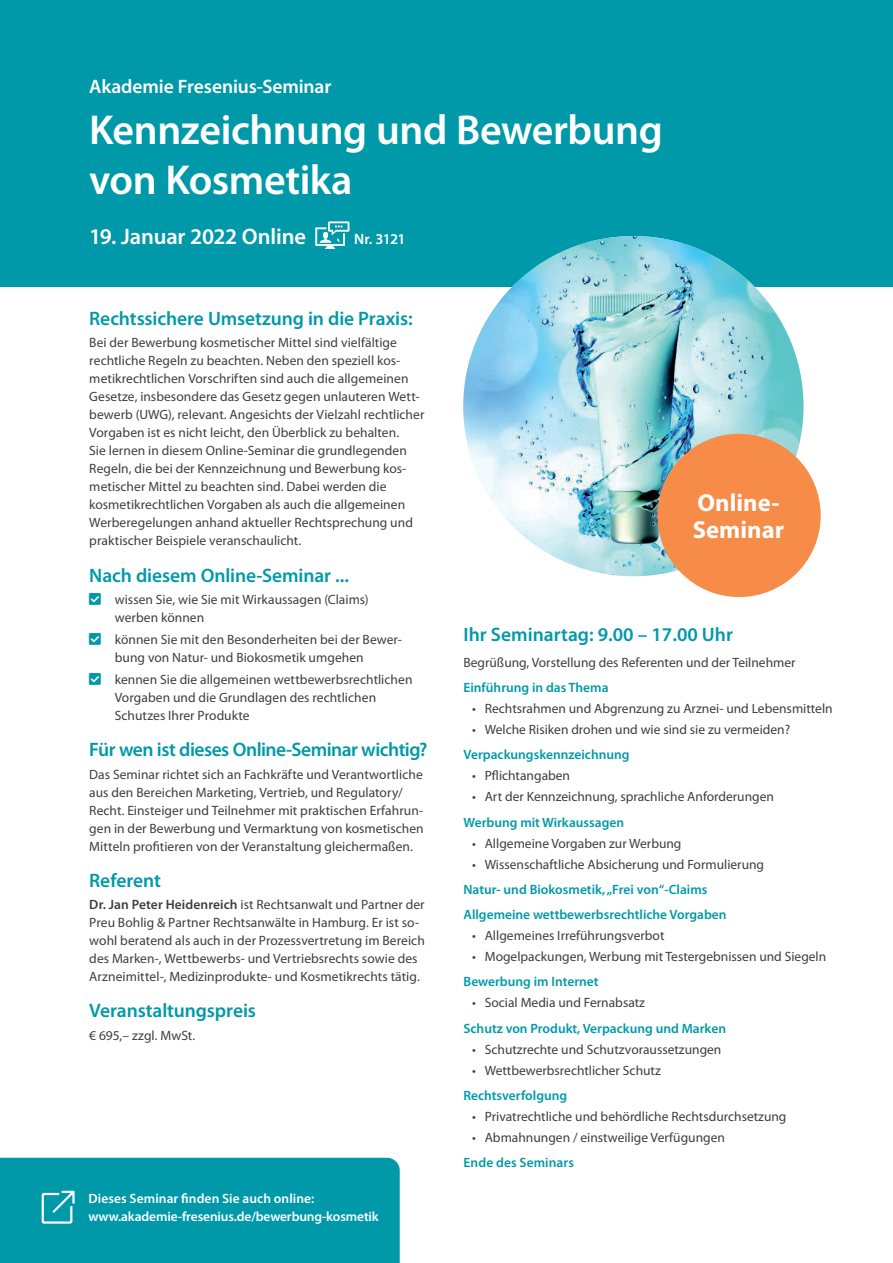
<style>
.page{position:relative;width:893px;height:1263px;background:#fff}
.page>*{position:absolute;margin:0;border:0;box-sizing:border-box;transform-origin:0 0}
.t1{font:600 42px/50.4px "Myriad Pro";letter-spacing:-.01em;color:#fff}
.t2{font:700 24.75px/26.5px "Myriad Pro";color:#fff}
.t3{font:600 22.5px "Myriad Pro";letter-spacing:-.01em;color:#fff}
.t4{font:600 19.5px "Myriad Pro";letter-spacing:-.005em;color:#0099a9}
.t5{font:600 19.5px "Myriad Pro";letter-spacing:-.025em;color:#0099a9}
.t6{font:600 19.5px "Myriad Pro";letter-spacing:-.005em;color:#fff}
.t7{font:600 15px "Myriad Pro";letter-spacing:-.045em;color:#fff}
.t8{font:13.5px/18px "Myriad Pro";color:#3e3e3f}
.t9{font:600 13.5px "Myriad Pro";color:#0099a9}
.t10{font:600 13.5px/18px "Myriad Pro";letter-spacing:-.01em;color:#fff}
.s1{font-weight:600}
</style>
<div class="page">
<div style="left:0;top:0;width:893px;height:287px;background:#0099a9"></div>
<svg style="left:315px;top:221px;width:34px;height:28px"></svg>
<img style="left:463px;top:236px;width:340px;height:340px">
<div style="left:0;top:1158px;width:400px;height:105px;background:#0099a9"></div>
<div style="left:657px;top:434px;width:164px;height:163px;background:#f68c48;border-radius:50%"></div>
<p class="t6" style="left:89px;top:74px;width:244px">Akademie Fresenius-Seminar</p>
<p class="t1" style="left:89px;top:103px;width:575px">Kennzeichnung und Bewerbung von Kosmetika</p>
<p class="t3" style="left:89px;top:223px;width:218px">19. Januar 2022 Online</p>
<p class="t7" style="left:354px;top:230px;width:53px">Nr. 3121</p>
<p class="t4" style="left:89px;top:306px;width:325px">Rechtssichere Umsetzung in die Praxis:</p>
<p class="t8" style="left:89px;top:334px;width:337px">Bei der Bewerbung kosmetischer Mittel sind vielfältige rechtliche Regeln zu beachten. Neben den speziell kos&shy;metikrechtlichen Vorschriften sind auch die allgemeinen Gesetze, insbesondere das Gesetz gegen unlauteren Wett&shy;bewerb (UWG), relevant. Angesichts der Vielzahl rechtlicher Vorgaben ist es nicht leicht, den Überblick zu behalten.<br>Sie lernen in diesem Online-Seminar die grundlegenden Regeln, die bei der Kennzeichnung und Bewerbung kos&shy;metischer Mittel zu beachten sind. Dabei werden die kosmetikrechtlichen Vorgaben als auch die allgemeinen Werberegelungen anhand aktueller Rechtsprechung und praktischer Beispiele veranschaulicht.</p>
<p class="t4" style="left:89px;top:562px;width:261px">Nach diesem Online-Seminar ...</p>
<p class="t8" style="left:115px;top:590px;width:255px">wissen Sie, wie Sie mit Wirkaussagen (Claims) werben können</p>
<p class="t8" style="left:115px;top:630px;width:289px">können Sie mit den Besonderheiten bei der Bewer&shy;bung von Natur- und Biokosmetik umgehen</p>
<p class="t8" style="left:115px;top:670px;width:299px">kennen Sie die allgemeinen wettbewerbsrechtlichen<br>Vorgaben und die Grundlagen des rechtlichen<br>Schutzes Ihrer Produkte</p>
<p class="t5" style="left:89px;top:737px;width:340px">Für wen ist dieses Online-Seminar wichtig?</p>
<p class="t8" style="left:89px;top:765px;width:336px">Das Seminar richtet sich an Fachkräfte und Verantwortliche aus den Bereichen Marketing, Vertrieb, und Regulatory/ Recht. Einsteiger und Teilnehmer mit praktischen Erfahrun&shy;gen in der Bewerbung und Vermarktung von kosmetischen Mitteln profitieren von der Veranstaltung gleichermaßen.</p>
<p class="t4" style="left:89px;top:868px;width:73px">Referent</p>
<p class="t8" style="left:89px;top:895px;width:337px"><span class="s1">Dr. Jan Peter Heidenreich</span> ist Rechtsanwalt und Partner der Preu Bohlig &amp; Partner Rechtsanwälte in Hamburg. Er ist so&shy;wohl beratend als auch in der Prozessvertretung im Bereich des Marken-, Wettbewerbs- und Vertriebsrechts sowie des Arzneimittel-, Medizinprodukte- und Kosmetikrechts tätig.</p>
<p class="t4" style="left:89px;top:998px;width:168px">Veranstaltungspreis</p>
<p class="t8" style="left:89px;top:1026px;width:108px">€ 695,– zzgl. MwSt.</p>
<p class="t10" style="left:88px;top:1189px;width:292px">Dieses Seminar finden Sie auch online: www.akademie-fresenius.de/bewerbung-kosmetik</p>
<p class="t2" style="left:693px;top:489px;width:93px">Online-<br>Seminar</p>
<p class="t4" style="left:463px;top:622px;width:271px">Ihr Seminartag: 9.00 – 17.00 Uhr</p>
<p class="t8" style="left:463px;top:653px;width:334px">Begrüßung, Vorstellung des Referenten und der Teilnehmer</p>
<p class="t9" style="left:463px;top:679px;width:147px">Einführung in das Thema</p>
<p class="t8" style="left:472px;top:699px;width:362px">• Rechtsrahmen und Abgrenzung zu Arznei- und Lebensmitteln</p>
<p class="t8" style="left:472px;top:720px;width:320px">• Welche Risiken drohen und wie sind sie zu vermeiden?</p>
<p class="t9" style="left:463px;top:746px;width:168px">Verpackungskennzeichnung</p>
<p class="t8" style="left:472px;top:766px;width:100px">• Pflichtangaben</p>
<p class="t8" style="left:472px;top:787px;width:303px">• Art der Kennzeichnung, sprachliche Anforderungen</p>
<p class="t9" style="left:463px;top:813px;width:162px">Werbung mit Wirkaussagen</p>
<p class="t8" style="left:472px;top:834px;width:211px">• Allgemeine Vorgaben zur Werbung</p>
<p class="t8" style="left:472px;top:855px;width:294px">• Wissenschaftliche Absicherung und Formulierung</p>
<p class="t9" style="left:463px;top:881px;width:245px">Natur- und Biokosmetik, „Frei von“-Claims</p>
<p class="t9" style="left:463px;top:906px;width:265px">Allgemeine wettbewerbsrechtliche Vorgaben</p>
<p class="t8" style="left:472px;top:926px;width:194px">• Allgemeines Irreführungsverbot</p>
<p class="t8" style="left:472px;top:947px;width:356px">• Mogelpackungen, Werbung mit Testergebnissen und Siegeln</p>
<p class="t9" style="left:463px;top:973px;width:137px">Bewerbung im Internet</p>
<p class="t8" style="left:472px;top:993px;width:175px">• Social Media und Fernabsatz</p>
<p class="t9" style="left:463px;top:1019px;width:264px">Schutz von Produkt, Verpackung und Marken</p>
<p class="t8" style="left:472px;top:1040px;width:251px">• Schutzrechte und Schutzvoraussetzungen</p>
<p class="t8" style="left:472px;top:1061px;width:190px">• Wettbewerbsrechtlicher Schutz</p>
<p class="t9" style="left:463px;top:1087px;width:105px">Rechtsverfolgung</p>
<p class="t8" style="left:472px;top:1107px;width:316px">• Privatrechtliche und behördliche Rechtsdurchsetzung</p>
<p class="t8" style="left:472px;top:1128px;width:254px">• Abmahnungen / einstweilige Verfügungen</p>
<p class="t9" style="left:463px;top:1154px;width:112px">Ende des Seminars</p>
</div>
